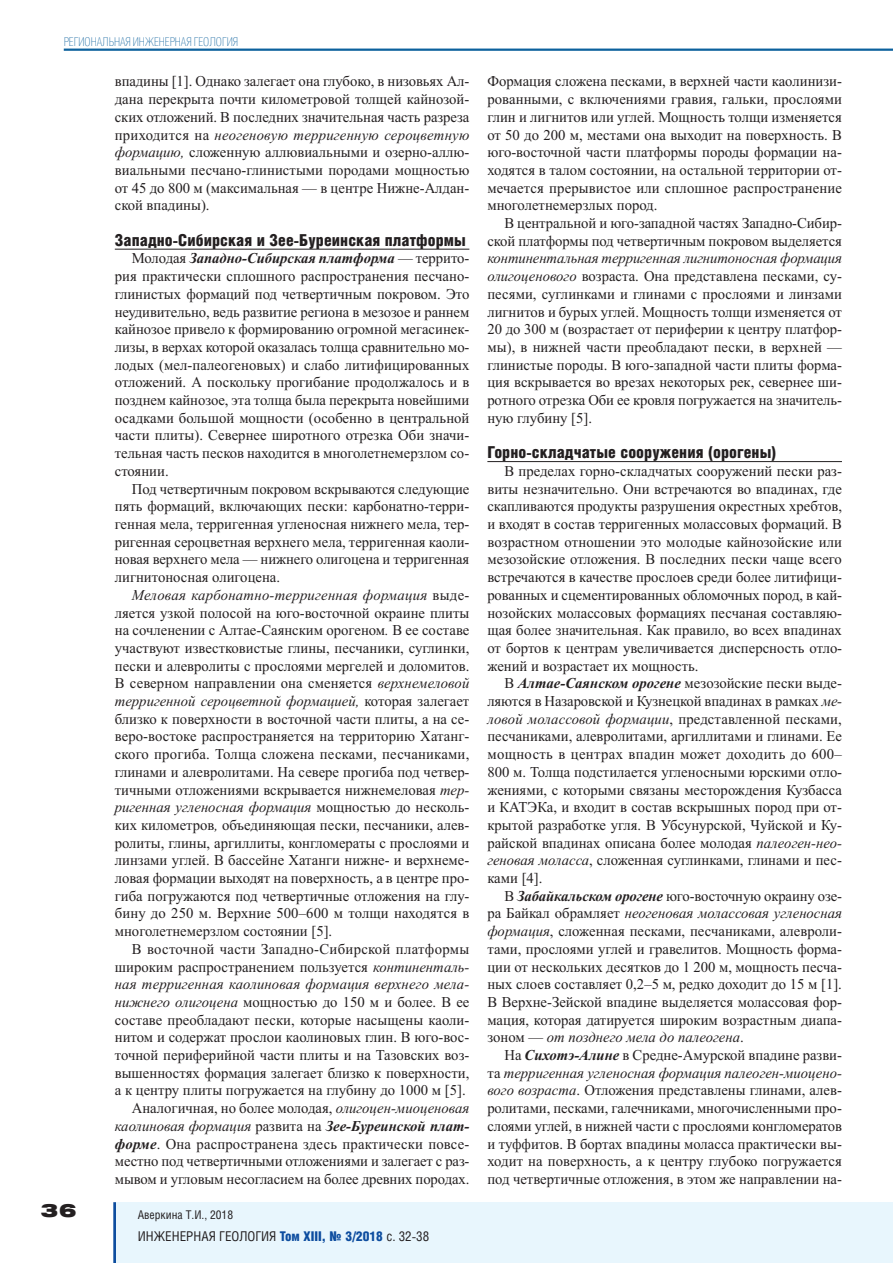
<style>
.page{position:relative;width:893px;height:1263px;background:#fff}
.page>*{position:absolute;margin:0;border:0;box-sizing:border-box;transform-origin:0 0}
.t1{font:900 18px "Helios Ext";color:#231f20}
.t2{font:900 16.5px "Helios Cond";letter-spacing:.005em;color:#231f20}
.t3{font:15px/17.7px "Times New Roman";color:#231f20;text-align:justify}
.t4{font:13.5px "Helios Cond";color:#231f20}
.t5{font:100 12px "Helios Cond";color:#0c619d}
.t6{font:12px "Helios Cond";color:#231f20}
.s1{font-style:italic}
.s2{font-weight:700;font-style:italic}
.s3{font-weight:900;color:#0d4d9f}
</style>
<div class="page">
<hr style="left:64px;top:49px;width:829px;height:2px;background:#0c619d">
<hr style="left:113px;top:1202px;width:3px;height:61px;background:#0d4d9f">
<div style="left:116px;top:1202px;width:777px;height:61px;background:#e8f6fd"></div>
<hr style="left:115px;top:249px;width:354px;height:1px;background:#231f20">
<hr style="left:487px;top:461px;width:355px;height:1px;background:#231f20">
<p class="t5" style="left:64px;top:37px;width:176px">РЕГИОНАЛЬНАЯ ИНЖЕНЕРНАЯ ГЕОЛОГИЯ</p>
<p class="t1" style="left:41px;top:1203px;width:37px">36</p>
<p class="t3" style="left:115px;top:74px;width:356px">впадины [1]. Однако залегает она глубоко, в низовьях Ал&shy;дана перекрыта почти километровой толщей кайнозой&shy;ских отложений. В последних значительная часть разреза приходится на <span class="s1">неогеновую терригенную сероцветную формацию,</span> сложенную аллювиальными и озерно-аллю&shy;виальными песчано-глинистыми породами мощностью от 45 до 800 м (максимальная — в центре Нижне-Алдан&shy;ской впадины).</p>
<p class="t2" style="left:115px;top:234px;width:353px">Западно-Сибирская и Зее-Буреинская платформы</p>
<p class="t3" style="left:115px;top:251px;width:356px;text-indent:17px">Молодая <span class="s2">Западно-Сибирская платформа</span> — террито&shy;рия практически сплошного распространения песчано&shy;глинистых формаций под четвертичным покровом. Это неудивительно, ведь развитие региона в мезозое и раннем кайнозое привело к формированию огромной мегасинек&shy;лизы, в верхах которой оказалась толща сравнительно мо&shy;лодых (мел-палеогеновых) и слабо литифицированных отложений. А поскольку прогибание продолжалось и в позднем кайнозое, эта толща была перекрыта новейшими осадками большой мощности (особенно в центральной части плиты). Севернее широтного отрезка Оби значи&shy;тельная часть песков находится в многолетнемерзлом со&shy;стоянии.</p>
<p class="t3" style="left:115px;top:481px;width:356px;text-indent:17px">Под четвертичным покровом вскрываются следующие пять формаций, включающих пески: карбонатно-терри&shy;генная мела, терригенная угленосная нижнего мела, тер&shy;ригенная сероцветная верхнего мела, терригенная каоли&shy;новая верхнего мела — нижнего олигоцена и терригенная лигнитоносная олигоцена.</p>
<p class="t3" style="left:115px;top:587px;width:356px;text-indent:17px"><span class="s1">Меловая карбонатно-терригенная формация</span> выде&shy;ляется узкой полосой на юго-восточной окраине плиты на сочленении с Алтае-Саянским орогеном<span class="s1">.</span> В ее составе участвуют известковистые глины, песчаники, суглинки, пески и алевролиты с прослоями мергелей и доломитов.<br>В северном направлении она сменяется <span class="s1">верхнемеловой терригенной сероцветной формацией,</span> которая залегает близко к поверхности в восточной части плиты, а на се&shy;веро-востоке распространяется на территорию Хатанг&shy;ского прогиба. Толща сложена песками, песчаниками, глинами и алевролитами. На севере прогиба под четвер&shy;тичными отложениями вскрывается нижнемеловая <span class="s1">тер&shy;ригенная угленосная формация</span> мощностью до несколь&shy;ких километров<span class="s1">,</span> объединяющая пески, песчаники, алев&shy;ролиты, глины, аргиллиты, конгломераты с прослоями и линзами углей. В бассейне Хатанги нижне- и верхнеме&shy;ловая формации выходят на поверхность, а в центре про&shy;гиба погружаются под четвертичные отложения на глу&shy;бину до 250 м. Верхние 500–600 м толщи находятся в многолетнемерзлом состоянии [5].</p>
<p class="t3" style="left:115px;top:941px;width:356px;text-align:right">В восточной части Западно-Сибирской платформы широким распространением пользуется <span class="s1">континенталь&shy;ная терригенная каолиновая формация верхнего мела&shy;нижнего олигоцена</span> мощностью до 150 м и более. В ее составе преобладают пески, которые насыщены каоли&shy;нитом и содержат прослои каолиновых глин. В юго-вос&shy;точной периферийной части плиты и на Тазовских воз&shy;вышенностях формация залегает близко к поверхности, а к центру плиты погружается на глубину до 1000 м [5].<br>Аналогичная, но более молодая, <span class="s1">олигоцен-миоценовая каолиновая формация</span> развита на <span class="s2">Зее-Буреинской плат&shy;форме</span>. Она распространена здесь практически повсе&shy;местно под четвертичными отложениями и залегает с раз&shy;мывом и угловым несогласием на более древних породах.</p>
<p class="t6" style="left:138px;top:1210px;width:97px">Аверкина Т.И., 2018</p>
<p class="t4" style="left:138px;top:1231px;width:293px">ИНЖЕНЕРНАЯ ГЕОЛОГИЯ <span class="s3">Том XIII, № 3/2018</span> c. 32-38</p>
<p class="t3" style="left:487px;top:74px;width:356px">Формация сложена песками, в верхней части каолинизи&shy;рованными, с включениями гравия, гальки, прослоями глин и лигнитов или углей. Мощность толщи изменяется от 50 до 200 м, местами она выходит на поверхность. В юго-восточной части платформы породы формации на&shy;ходятся в талом состоянии, на остальной территории от&shy;мечается прерывистое или сплошное распространение многолетнемерзлых пород.</p>
<p class="t3" style="left:487px;top:216px;width:356px;text-align:right">В центральной и юго-западной частях Западно-Сибир&shy;ской платформы под четвертичным покровом выделяется</p>
<p class="t3" style="left:487px;top:251px;width:356px"><span class="s1">континентальная терригенная лигнитоносная формация олигоценового</span> возраста. Она представлена песками, су&shy;песями, суглинками и глинами с прослоями и линзами лигнитов и бурых углей. Мощность толщи изменяется от 20 до 300 м (возрастает от периферии к центру платфор&shy;мы), в нижней части преобладают пески, в верхней — глинистые породы. В юго-западной части плиты форма&shy;ция вскрывается во врезах некоторых рек, севернее ши&shy;ротного отрезка Оби ее кровля погружается на значитель&shy;ную глубину [5].</p>
<p class="t2" style="left:487px;top:446px;width:291px">Горно-складчатые сооружения (орогены)</p>
<p class="t3" style="left:487px;top:463px;width:356px;text-indent:17px">В пределах горно-складчатых сооружений пески раз&shy;виты незначительно. Они встречаются во впадинах, где скапливаются продукты разрушения окрестных хребтов, и входят в состав терригенных молассовых формаций. В возрастном отношении это молодые кайнозойские или мезозойские отложения. В последних пески чаще всего встречаются в качестве прослоев среди более литифици&shy;рованных и сцементированных обломочных пород, в кай&shy;нозойских молассовых формациях песчаная составляю&shy;щая более значительная. Как правило, во всех впадинах от бортов к центрам увеличивается дисперсность отло&shy;жений и возрастает их мощность.</p>
<p class="t3" style="left:487px;top:676px;width:356px;text-indent:17px">В <span class="s2">Алтае-Саянском орогене</span> мезозойские пески выде&shy;ляются в Назаровской и Кузнецкой впадинах в рамках <span class="s1">ме&shy;ловой молассовой формации</span>, представленной песками, песчаниками, алевролитами, аргиллитами и глинами. Ее мощность в центрах впадин может доходить до 600– 800 м. Толща подстилается угленосными юрскими отло&shy;жениями, с которыми связаны месторождения Кузбасса и КАТЭКа, и входит в состав вскрышных пород при от&shy;крытой разработке угля. В Убсунурской, Чуйской и Ку&shy;райской впадинах описана более молодая <span class="s1">палеоген-нео&shy;геновая моласса</span>, сложенная суглинками, глинами и пес&shy;ками [4].</p>
<p class="t3" style="left:487px;top:888px;width:356px;text-indent:17px">В <span class="s2">Забайкальском орогене</span> юго-восточную окраину озе&shy;ра Байкал обрамляет <span class="s1">неогеновая молассовая угленосная формация</span>, сложенная песками, песчаниками, алевроли&shy;тами, прослоями углей и гравелитов. Мощность форма&shy;ции от нескольких десятков до 1 200 м, мощность песча&shy;ных слоев составляет 0,2–5 м, редко доходит до 15 м [1].<br>В Верхне-Зейской впадине выделяется молассовая фор&shy;мация, которая датируется широким возрастным диапа&shy;зоном — <span class="s1">от позднего мела до палеогена</span>.</p>
<p class="t3" style="left:487px;top:1047px;width:356px;text-indent:17px">На <span class="s2">Сихотэ-Алине</span> в Средне-Амурской впадине разви&shy;та <span class="s1">терригенная угленосная формация палеоген-миоцено&shy;вого возраста</span>. Отложения представлены глинами, алев&shy;ролитами, песками, галечниками, многочисленными про&shy;слоями углей, в нижней части с прослоями конгломератов и туффитов. В бортах впадины моласса практически вы&shy;ходит на поверхность, а к центру глубоко погружается под четвертичные отложения, в этом же направлении на-</p>
</div>
